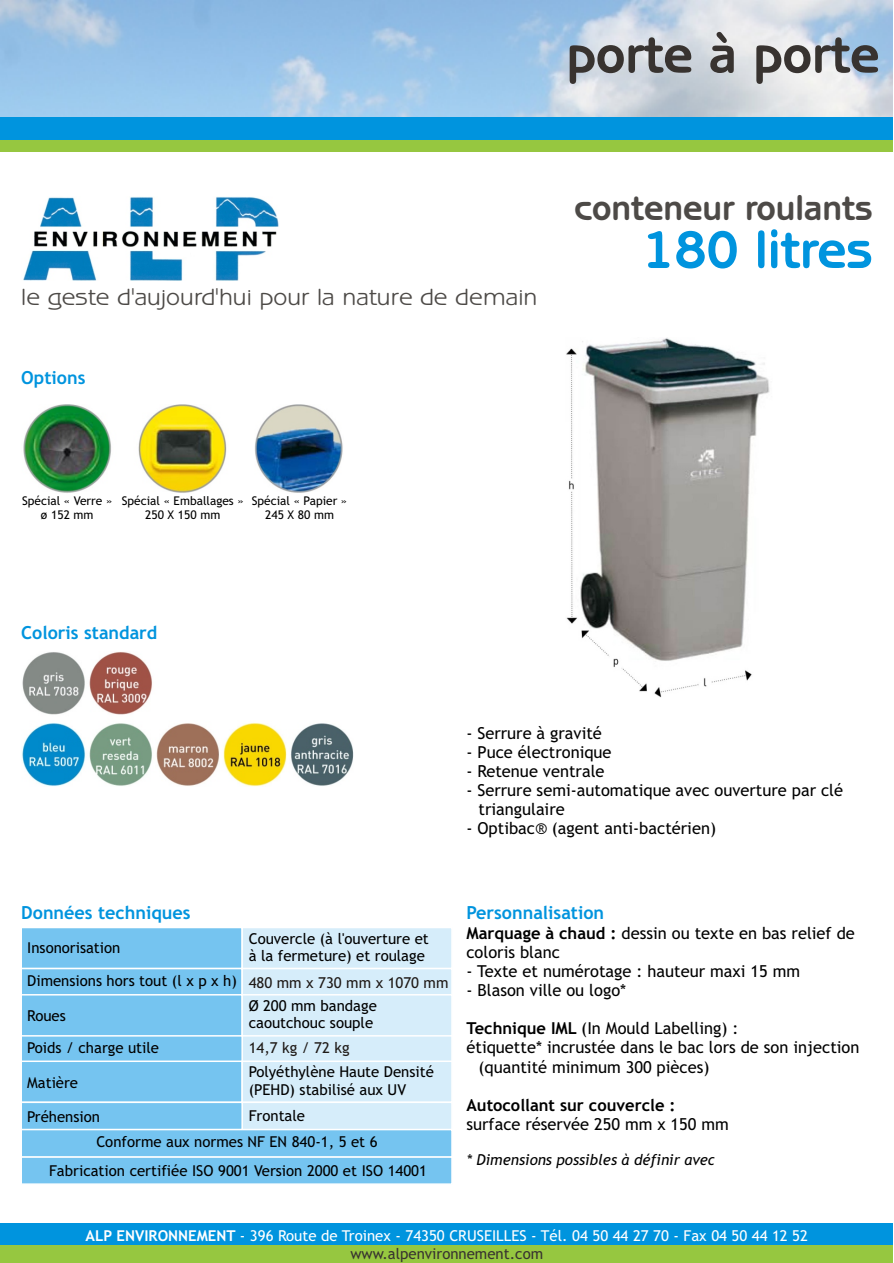
<style>
.page{position:relative;width:894px;height:1263px;background:#fff}
.page>*{position:absolute;margin:0;border:0;box-sizing:border-box;transform-origin:0 0}
.t1{font:700 54px "Benguiat Got Bk BT";color:#383330}
.t2{font:700 54px "Benguiat Got Bk BT";color:#0094de}
.t3{font:700 36px "Benguiat Got Bk BT";color:#4d4a47}
.t4{font:24px "Benguiat Got Bk BT";color:#4d4a47;scale:1.07 1}
.t5{font:700 18px "Trebuchet MS";color:#0094de}
.t6{font:16.5px/19.2px "Trebuchet MS";color:#000}
.t7{font:700 16.5px "Trebuchet MS";color:#000}
.t8{font:15px/17.4px "Trebuchet MS";color:#000}
.t9{font:15px/17.4px "Trebuchet MS";color:#fff;text-align:center}
.t10{font:italic 15px "Trebuchet MS";color:#000}
.t11{font:15px "Trebuchet MS";color:#1f1a17}
.t12{font:12px/14px "Trebuchet MS";color:#000;text-align:center}
.s1{font-weight:700}
.s2{color:#383330}
</style>
<div class="page">
<img style="left:0;top:0;width:893px;height:118px">
<div style="left:0;top:118px;width:893px;height:22px;background:#0094de"></div>
<div style="left:0;top:140px;width:893px;height:12px;background:#96c740"></div>
<div style="left:0;top:1224px;width:893px;height:22px;background:#0094de"></div>
<div style="left:0;top:1246px;width:893px;height:17px;background:#96c740"></div>
<img style="left:22px;top:652px;width:332px;height:135px">
<img style="left:23px;top:197px;width:256px;height:84px">
<img style="left:23px;top:405px;width:320px;height:88px">
<div style="left:21px;top:1156px;width:432px;height:29px;background:#75c4f0;border:2px solid #fff"></div>
<div style="left:241px;top:1034px;width:212px;height:29px;background:#d6edfa;border:2px solid #fff"></div>
<div style="left:21px;top:1034px;width:222px;height:29px;background:#75c4f0;border:2px solid #fff"></div>
<div style="left:21px;top:1061px;width:222px;height:42px;background:#75c4f0;border:2px solid #fff"></div>
<div style="left:241px;top:1061px;width:212px;height:42px;background:#d6edfa;border:2px solid #fff"></div>
<div style="left:21px;top:927px;width:222px;height:42px;background:#75c4f0;border:2px solid #fff"></div>
<div style="left:21px;top:968px;width:222px;height:29px;background:#75c4f0;border:2px solid #fff"></div>
<div style="left:241px;top:927px;width:212px;height:42px;background:#d6edfa;border:2px solid #fff"></div>
<div style="left:241px;top:968px;width:212px;height:29px;background:#d6edfa;border:2px solid #fff"></div>
<div style="left:21px;top:994px;width:222px;height:43px;background:#75c4f0;border:2px solid #fff"></div>
<div style="left:241px;top:994px;width:212px;height:43px;background:#d6edfa;border:2px solid #fff"></div>
<div style="left:241px;top:1102px;width:212px;height:28px;background:#d6edfa;border:2px solid #fff"></div>
<div style="left:21px;top:1102px;width:222px;height:28px;background:#75c4f0;border:2px solid #fff"></div>
<div style="left:21px;top:1129px;width:432px;height:29px;background:#75c4f0;border:2px solid #fff"></div>
<img style="left:566px;top:338px;width:204px;height:359px">
<h1 class="t1" style="left:566px;top:32px;width:315px">porte à porte</h1>
<h3 class="t4" style="left:21px;top:287px;width:484px">le geste d'aujourd'hui pour la nature de demain</h3>
<p class="t5" style="left:21px;top:371px;width:66px">Options</p>
<h2 class="t3" style="left:575px;top:192px;width:300px">conteneur roulants</h2>
<h1 class="t2" style="left:642px;top:227px;width:232px">180 litres</h1>
<p class="t12" style="left:22px;top:495px;width:92px">Spécial « Verre » ø 152 mm</p>
<p class="t12" style="left:122px;top:495px;width:123px">Spécial « Emballages »<br>250 X 150 mm</p>
<p class="t12" style="left:252px;top:495px;width:97px">Spécial « Papier »<br>245 X 80 mm</p>
<p class="t5" style="left:21px;top:626px;width:138px">Coloris standard</p>
<p class="t6" style="left:466px;top:725px;width:137px">- Serrure à gravité</p>
<p class="t6" style="left:466px;top:744px;width:147px">- Puce électronique</p>
<p class="t6" style="left:466px;top:763px;width:140px">- Retenue ventrale</p>
<p class="t6" style="left:478px;top:782px;width:366px;text-indent:-12px">- Serrure semi-automatique avec ouverture par clé triangulaire</p>
<p class="t6" style="left:466px;top:820px;width:251px">- Optibac® (agent anti-bactérien)</p>
<p class="t5" style="left:21px;top:906px;width:171px">Données techniques</p>
<p class="t8" style="left:27px;top:933px;width:211px;line-height:32.8px">Insonorisation<br>Dimensions hors tout (l x p x h)</p>
<p class="t8" style="left:249px;top:931px;width:182px">Couvercle (à l'ouverture et à la fermeture) et roulage</p>
<p class="t11" style="left:249px;top:977px;width:201px">480 mm x 730 mm x 1070 mm</p>
<p class="t8" style="left:27px;top:1008px;width:40px">Roues</p>
<p class="t8" style="left:249px;top:998px;width:130px">Ø 200 mm bandage caoutchouc souple</p>
<p class="t8" style="left:27px;top:1040px;width:133px">Poids / charge utile</p>
<p class="t8" style="left:27px;top:1075px;width:52px">Matière</p>
<p class="t11" style="left:249px;top:1042px;width:102px">14,7 kg / 72 kg</p>
<p class="t8" style="left:249px;top:1065px;width:187px">Polyéthylène Haute Densité (PEHD) stabilisé aux UV</p>
<p class="t8" style="left:96px;top:1104px;width:283px;line-height:26px;text-indent:152px">Frontale<br>Conforme aux normes NF EN 840-1, 5 et 6</p>
<p class="t8" style="left:27px;top:1109px;width:74px">Préhension</p>
<p class="t8" style="left:49px;top:1164px;width:379px">Fabrication certifiée ISO 9001 Version 2000 et ISO 14001</p>
<p class="t5" style="left:466px;top:906px;width:139px">Personnalisation</p>
<p class="t6" style="left:466px;top:925px;width:390px"><span class="s1">Marquage à chaud :</span> dessin ou texte en bas relief de coloris blanc</p>
<p class="t6" style="left:466px;top:963px;width:335px">- Texte et numérotage : hauteur maxi 15 mm</p>
<p class="t6" style="left:466px;top:982px;width:161px">- Blason ville ou logo*</p>
<p class="t6" style="left:466px;top:1020px;width:274px"><span class="s1">Technique IML</span> (In Mould Labelling) :</p>
<p class="t6" style="left:466px;top:1039px;width:394px">étiquette* incrustée dans le bac lors de son injection</p>
<p class="t6" style="left:478px;top:1059px;width:232px">(quantité minimum 300 pièces)</p>
<p class="t7" style="left:466px;top:1099px;width:211px">Autocollant sur couvercle :</p>
<p class="t6" style="left:466px;top:1116px;width:264px">surface réservée 250 mm x 150 mm</p>
<p class="t10" style="left:466px;top:1154px;width:250px">* Dimensions possibles à définir avec</p>
<p class="t9" style="left:86px;top:1229px;width:724px"><span class="s1">ALP ENVIRONNEMENT</span> - 396 Route de Troinex - 74350 CRUSEILLES - Tél. 04 50 44 27 70 - Fax 04 50 44 12 52 <span class="s2">www.alpenvironnement.com</span></p>
</div>
